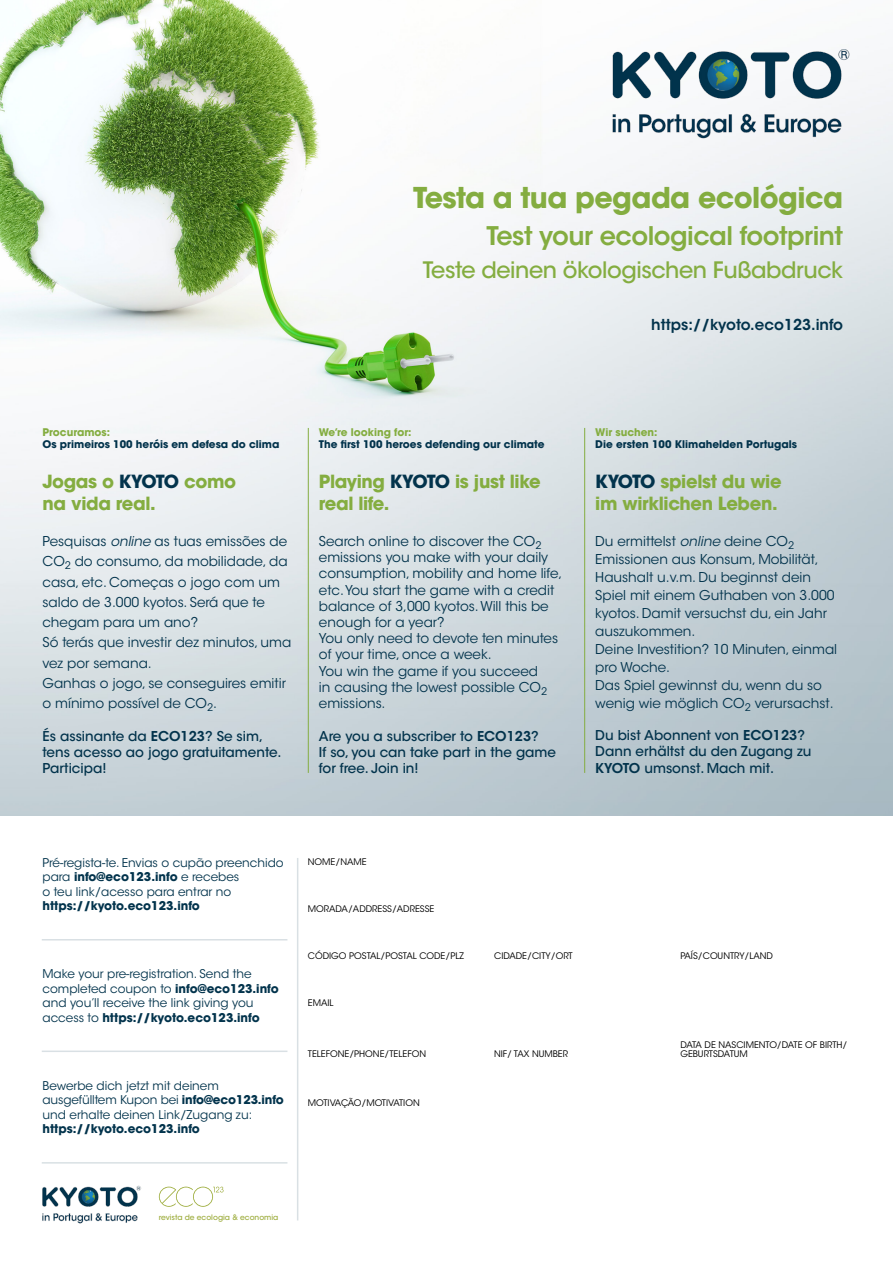
<style>
.page{position:relative;width:893px;height:1263px;background:#fff}
.page>*{position:absolute;margin:0;border:0;box-sizing:border-box;transform-origin:0 0}
.t1{font:700 28.5px "ITC Avant Garde Std";letter-spacing:-.02em;color:#84ad40}
.t2{font:600 25.5px "ITC Avant Garde Std";letter-spacing:-.02em;color:#84ad40}
.t3{font:500 22.5px "ITC Avant Garde Std";letter-spacing:-.02em;color:#84ad40}
.t4{font:700 18px/21.6px "ITC Avant Garde Std";letter-spacing:-.02em;color:#84ad40}
.t5{font:600 15px "ITC Avant Garde Std";color:#02334c}
.t6{font:13.5px/16.2px "ITC Avant Garde Std";color:#02334c}
.t7{font:500 13.5px/16.2px "ITC Avant Garde Std";color:#02334c}
.t8{font:12px/14.4px "ITC Avant Garde Std";color:#02334c}
.t9{font:700 12px "ITC Avant Garde Std";color:#02334c}
.t10{font:700 10.5px "ITC Avant Garde Std";color:#02334c}
.t11{font:700 10.5px "ITC Avant Garde Std";color:#84ad40}
.t12{font:9px/9px "ITC Avant Garde Std";color:#000}
.t13{font:500 7.5px "ITC Avant Garde Std";color:#9cac3b}
.s1{color:#02334c}
.s2{font-style:italic}
.s3{font-weight:600}
.s4{font-weight:700}
</style>
<div class="page">
<img style="left:0;top:0;width:893px;height:815px">
<hr style="left:308px;top:428px;width:1px;height:345px;background:#84ad40">
<hr style="left:584px;top:428px;width:1px;height:345px;background:#84ad40">
<img style="left:611px;top:37px;width:255px;height:115px">
<img style="left:42px;top:1185px;width:100px;height:39px">
<hr style="left:297px;top:858px;width:1px;height:362px;background:#d9e0e4">
<hr style="left:42px;top:1162px;width:245px;height:1px;background:#d9e0e4">
<hr style="left:42px;top:1050px;width:245px;height:2px;background:#d9e0e4">
<hr style="left:42px;top:939px;width:245px;height:1px;background:#d9e0e4">
<svg style="left:159px;top:1186px;width:65px;height:21px"></svg>
<h1 class="t1" style="left:413px;top:179px;width:432px">Testa a tua pegada ecológica</h1>
<h2 class="t2" style="left:487px;top:220px;width:358px">Test your ecological footprint</h2>
<h3 class="t3" style="left:423px;top:256px;width:422px">Teste deinen ökologischen Fußabdruck</h3>
<p class="t5" style="left:651px;top:315px;width:193px">https://kyoto.eco123.info</p>
<p class="t11" style="left:43px;top:425px;width:69px">Procuramos:</p>
<p class="t10" style="left:43px;top:438px;width:238px">Os primeiros 100 heróis em defesa do clima</p>
<h3 class="t4" style="left:43px;top:470px;width:195px">Jogas o <span class="s1">KYOTO</span> como na vida real.</h3>
<p class="t6" style="left:43px;top:531px;width:250px;line-height:20.2px">Pesquisas <span class="s2">online</span> as tuas emissões de<br>CO<sub>2</sub> do consumo, da mobilidade, da casa, etc. Começas o jogo com um saldo de 3.000 kyotos. Será que te chegam para um ano?<br>Só terás que investir dez minutos, uma vez por semana.<br>Ganhas o jogo, se conseguires emitir o mínimo possível de CO<sub>2</sub>.</p>
<p class="t7" style="left:43px;top:727px;width:240px">És assinante da <span class="s3">ECO123</span>? Se sim, tens acesso ao jogo gratuitamente.<br>Participa!</p>
<p class="t11" style="left:319px;top:425px;width:94px">We’re looking for:</p>
<p class="t10" style="left:319px;top:438px;width:227px">The first 100 heroes defending our climate</p>
<h3 class="t4" style="left:319px;top:470px;width:223px">Playing <span class="s1">KYOTO</span> is just like real life.</h3>
<p class="t6" style="left:319px;top:533px;width:245px">Search online to discover the CO<sub>2 </sub>emissions you make with your daily consumption, mobility and home life, etc. You start the game with a credit balance of 3,000 kyotos. Will this be enough for a year?<br>You only need to devote ten minutes of your time, once a week.<br>You win the game if you succeed<br>in causing the lowest possible CO<sub>2 </sub>emissions.</p>
<p class="t7" style="left:319px;top:727px;width:239px">Are you a subscriber to <span class="s3">ECO123</span>?<br>If so, you can take part in the game for free. Join in!</p>
<p class="t11" style="left:595px;top:425px;width:64px">Wir suchen:</p>
<p class="t10" style="left:595px;top:438px;width:203px">Die ersten 100 Klimahelden Portugals</p>
<h3 class="t4" style="left:595px;top:470px;width:188px"><span class="s1">KYOTO</span> spielst du wie im wirklichen Leben.</h3>
<p class="t6" style="left:595px;top:532px;width:243px;line-height:18px">Du ermittelst <span class="s2">online</span> deine CO<sub>2<br></sub>Emissionen aus Konsum, Mobilität,<br>Haushalt u.v.m. Du beginnst dein<br>Spiel mit einem Guthaben von 3.000 kyotos. Damit versuchst du, ein Jahr auszukommen.<br>Deine Investition? 10 Minuten, einmal pro Woche.<br>Das Spiel gewinnst du, wenn du so wenig wie möglich CO<sub>2</sub> verursachst.</p>
<p class="t7" style="left:595px;top:727px;width:218px">Du bist Abonnent von <span class="s3">ECO123</span>?<br>Dann erhältst du den Zugang zu<br><span class="s3">KYOTO</span> umsonst. Mach mit.</p>
<p class="t8" style="left:43px;top:855px;width:243px">Pré-regista-te. Envias o cupão preenchido para <span class="s4">info@eco123.info</span> e recebes<br>o teu link/acesso para entrar no</p>
<p class="t9" style="left:43px;top:898px;width:159px">https://kyoto.eco123.info</p>
<p class="t8" style="left:43px;top:967px;width:238px">Make your pre-registration. Send the completed coupon to <span class="s4">info@eco123.info </span>and you’ll receive the link giving you access to <span class="s4">https://kyoto.eco123.info</span></p>
<p class="t8" style="left:43px;top:1078px;width:243px">Bewerbe dich jetzt mit deinem ausgefülltem Kupon bei <span class="s4">info@eco123.info </span>und erhalte deinen Link/Zugang zu:</p>
<p class="t9" style="left:43px;top:1121px;width:159px">https://kyoto.eco123.info</p>
<p class="t12" style="left:308px;top:857px;width:60px">NOME/NAME</p>
<p class="t12" style="left:308px;top:904px;width:128px">MORADA/ADDRESS/ADRESSE</p>
<p class="t12" style="left:308px;top:951px;width:157px">CÓDIGO POSTAL/POSTAL CODE/PLZ</p>
<p class="t12" style="left:494px;top:951px;width:80px">CIDADE/CITY/ORT</p>
<p class="t12" style="left:680px;top:951px;width:94px">PAÍS/COUNTRY/LAND</p>
<p class="t12" style="left:308px;top:998px;width:27px">EMAIL</p>
<p class="t12" style="left:308px;top:1049px;width:120px">TELEFONE/PHONE/TELEFON</p>
<p class="t12" style="left:494px;top:1049px;width:75px">NIF/ TAX NUMBER</p>
<p class="t12" style="left:680px;top:1040px;width:169px">DATA DE NASCIMENTO/DATE OF BIRTH/<br>GEBURTSDATUM</p>
<p class="t12" style="left:308px;top:1098px;width:113px">MOTIVAÇÃO/MOTIVATION</p>
<p class="t13" style="left:159px;top:1213px;width:121px">revista de ecologia &amp; economia</p>
</div>
